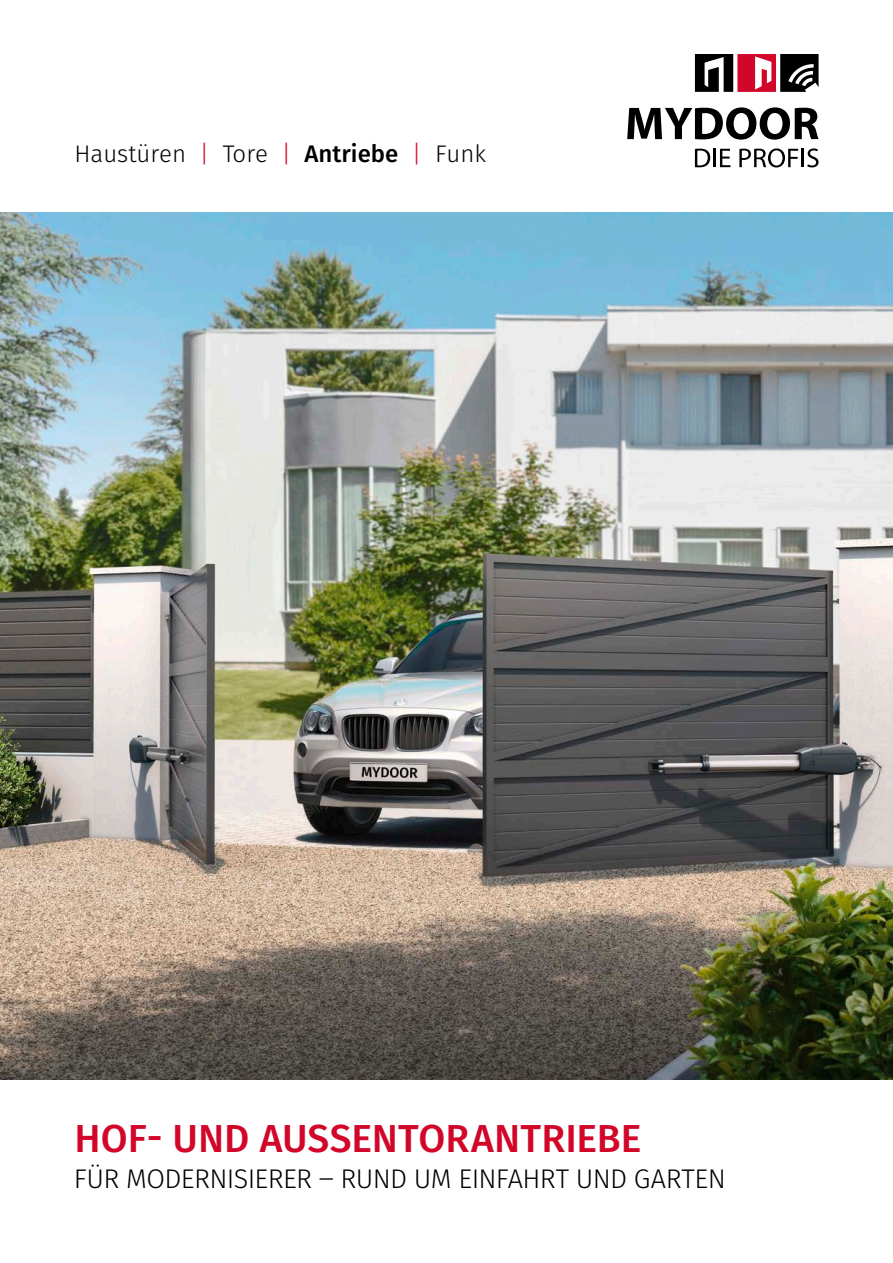
<style>
.page{position:relative;width:893px;height:1263px;background:#fff}
.page>*{position:absolute;margin:0;border:0;box-sizing:border-box;transform-origin:0 0}
.t1{font:500 39px "Fira Sans";color:#d20629}
.t2{font:300 27px "Fira Sans";letter-spacing:-.025em;color:#000}
.t3{font:300 24px "Fira Sans";color:#000}
.s1{color:#d20629}
.s2{font-weight:500}
</style>
<div class="page">
<img style="left:0;top:213px;width:893px;height:867px">
<svg style="left:627px;top:107px;width:191px;height:33px"></svg>
<svg style="left:695px;top:149px;width:15px;height:18px"></svg>
<hr style="left:713px;top:149px;width:3px;height:18px;background:#000">
<svg style="left:720px;top:149px;width:10px;height:18px"></svg>
<svg style="left:739px;top:148px;width:80px;height:19px"></svg>
<svg style="left:695px;top:54px;width:124px;height:38px"></svg>
<p class="t3" style="left:74px;top:137px;width:413px">Haustüren <span class="s1">|</span> Tore <span class="s1">|</span> <span class="s2">Antriebe</span> <span class="s1">|</span> Funk</p>
<h1 class="t1" style="left:75px;top:1111px;width:568px">HOF- UND AUSSENTORANTRIEBE</h1>
<p class="t2" style="left:74px;top:1160px;width:654px">FÜR MODERNISIERER ‒ RUND UM EINFAHRT UND GARTEN</p>
</div>
